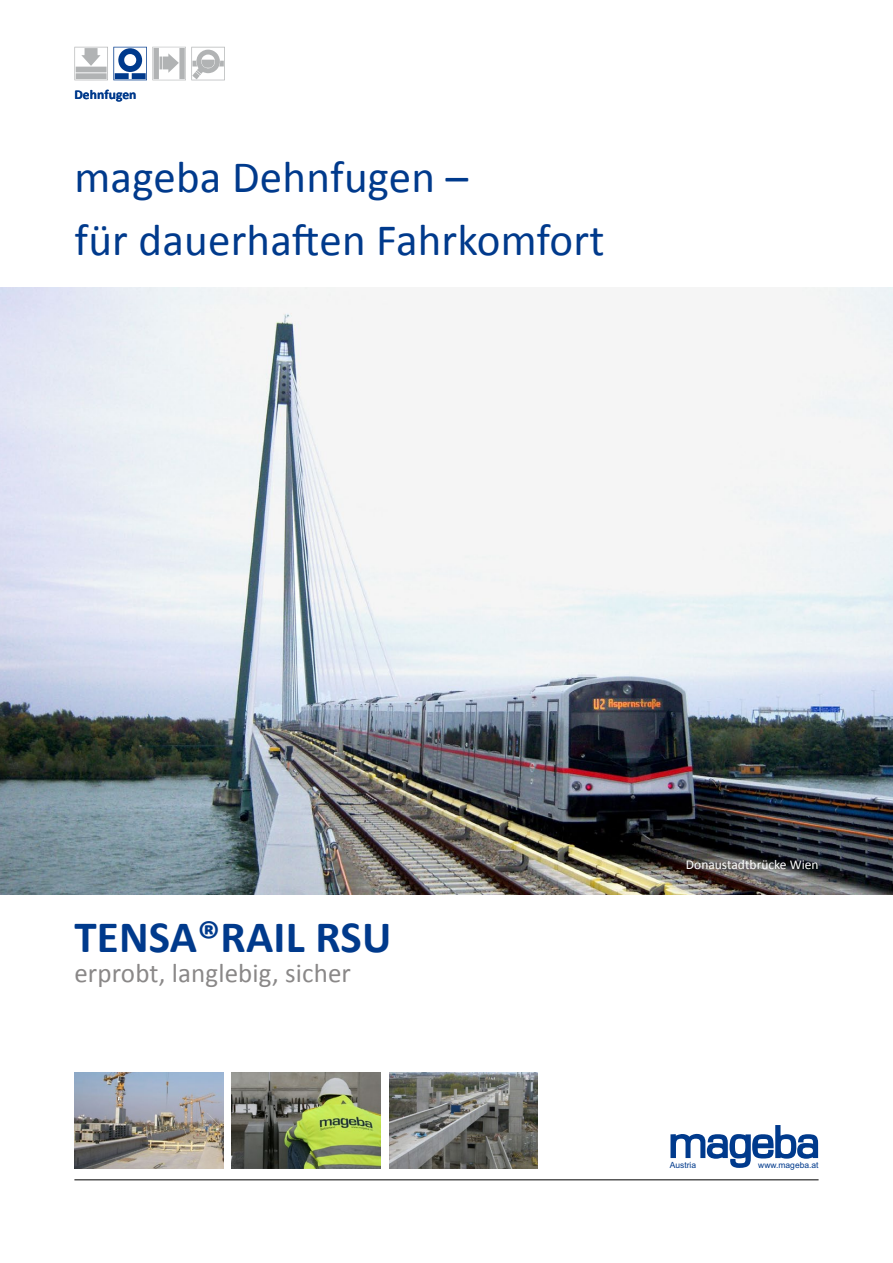
<style>
.page{position:relative;width:893px;height:1263px;background:#fff}
.page>*{position:absolute;margin:0;border:0;box-sizing:border-box;transform-origin:0 0}
.t1{font:45px/63px "Calibri";letter-spacing:.005em;color:#003a8c}
.t2{font:700 45px "Calibri";letter-spacing:.005em;color:#003a8c}
.t3{font:27px "Calibri";letter-spacing:.005em;color:#8a8888}
.t4{font:13.5px "Calibri";color:#fff}
.t5{font:700 13.5px "Calibri";letter-spacing:.005em;color:#003a8c}
.t6{font:8.55px "Arial";color:#003a8c}
</style>
<div class="page">
<hr style="left:74px;top:1179px;width:745px;height:1px;background:#000">
<svg style="left:74px;top:47px;width:151px;height:34px"></svg>
<img style="left:0;top:287px;width:893px;height:608px">
<img style="left:74px;top:1073px;width:149px;height:95px">
<img style="left:389px;top:1073px;width:149px;height:95px">
<img style="left:232px;top:1073px;width:149px;height:95px">
<svg style="left:670px;top:1125px;width:148px;height:43px"></svg>
<p class="t5" style="left:74px;top:85px;width:64px">Dehnfugen</p>
<p class="t1" style="left:74px;top:144px;width:532px">mageba Dehnfugen –<br>für dauerhaften Fahrkomfort</p>
<p class="t2" style="left:74px;top:905px;width:319px">TENSA®RAIL RSU</p>
<p class="t3" style="left:74px;top:954px;width:278px">erprobt, langlebig, sicher</p>
<p class="t4" style="left:686px;top:855px;width:134px">Donaustadtbrücke Wien</p>
<p class="t6" style="left:670px;top:1159px;width:28px">Austria</p>
<p class="t6" style="left:758px;top:1159px;width:62px">www.mageba.at</p>
</div>
